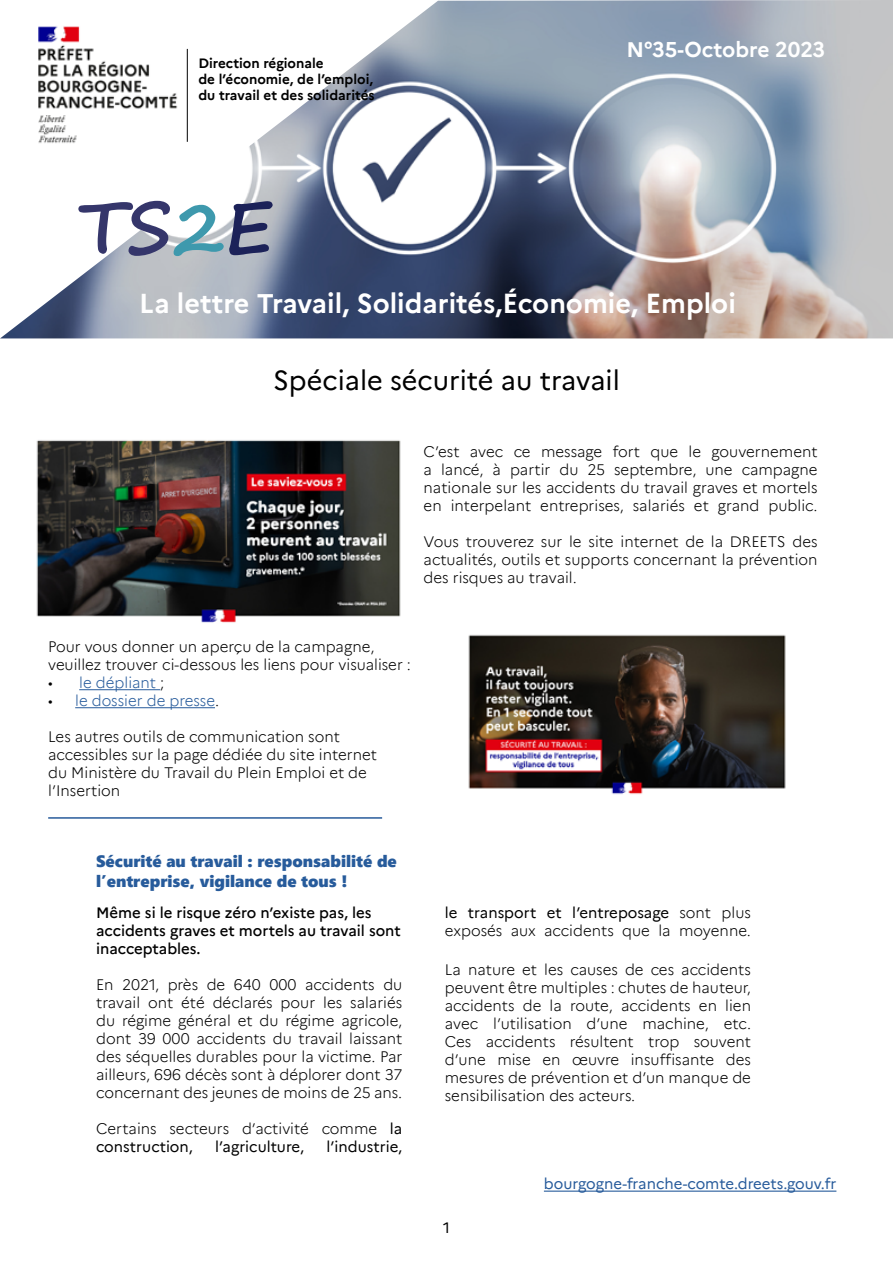
<style>
.page{position:relative;width:893px;height:1263px;background:#fff}
.page>*{position:absolute;margin:0;border:0;box-sizing:border-box;transform-origin:0 0}
.t1{font:700 72px "Segoe Print";color:#35366b}
.t2{font:700 27px "Marianne";color:#fff}
.t3{font:27px "Marianne";color:#000}
.t4{font:700 21px "Marianne";color:#fff}
.t5{font:16.5px/19.8px "Segoe UI Black";color:#275b9b}
.t6{font:300 15px/18px "Marianne";color:#000;text-align:justify}
.t7{font:500 15px/18px "Marianne";color:#000}
.t8{font:15px "Marianne";color:#275b9b}
.t9{font:300 15px "Marianne";color:#275b9b}
.t10{font:15px "Marianne";color:#000}
.t11{font:700 13.5px/16.2px "Marianne";color:#000}
.s1{color:#3e99ad}
.s2{color:#1c2259}
.s3{color:#000}
.s4{font-weight:400}
</style>
<div class="page">
<img style="left:0;top:0;width:893px;height:338px">
<hr style="left:544px;top:1190px;width:292px;height:2px;background:#275b9b">
<hr style="left:48px;top:817px;width:334px;height:2px;background:#275b9b">
<img style="left:38px;top:13px;width:145px;height:144px">
<hr style="left:187px;top:49px;width:1px;height:93px;background:#000">
<img style="left:36px;top:440px;width:365px;height:183px">
<img style="left:468px;top:634px;width:318px;height:160px">
<hr style="left:79px;top:689px;width:81px;height:1px;background:#275b9b">
<hr style="left:75px;top:707px;width:140px;height:1px;background:#275b9b">
<p class="t11" style="left:198px;top:54px;width:178px">Direction régionale<br>de l’économie, de l’emploi, du travail et des solidarités</p>
<h1 class="t1" style="left:78px;top:161px;width:197px">TS<span class="s1">2</span><span class="s2">E</span></h1>
<h3 class="t4" style="left:626px;top:33px;width:200px">N°35-Octobre 2023</h3>
<h2 class="t2" style="left:139px;top:282px;width:598px">La lettre Travail, Solidarités,Économie, Emploi</h2>
<h2 class="t3" style="left:273px;top:359px;width:348px">Spéciale sécurité au travail</h2>
<p class="t6" style="left:424px;top:442px;width:396px">C’est avec ce message fort que le gouvernement a lancé, à partir du 25 septembre, une campagne nationale sur les accidents du travail graves et mortels en interpelant entreprises, salariés et grand public.</p>
<p class="t6" style="left:424px;top:532px;width:396px">Vous trouverez sur le site internet de la DREETS des actualités, outils et supports concernant la prévention des risques au travail.</p>
<p class="t6" style="left:48px;top:636px;width:364px">Pour vous donner un aperçu de la campagne, veuillez trouver ci-dessous les liens pour visualiser :</p>
<p class="t9" style="left:48px;top:671px;width:118px"><span class="s3">•</span> le dépliant <span class="s3">;</span></p>
<p class="t9" style="left:48px;top:689px;width:172px"><span class="s3">•</span> le dossier de presse<span class="s3">.</span></p>
<p class="t6" style="left:48px;top:726px;width:330px;text-align:left">Les autres outils de communication sont accessibles sur la page dédiée du site internet du Ministère du Travail du Plein Emploi et de l’Insertion</p>
<p class="t5" style="left:96px;top:850px;width:302px">Sécurité au travail : responsabilité de l’entreprise, vigilance de tous !</p>
<p class="t7" style="left:96px;top:902px;width:306px">Même si le risque zéro n’existe pas, les accidents graves et mortels au travail sont inacceptables.</p>
<p class="t6" style="left:96px;top:974px;width:308px">En 2021, près de 640 000 accidents du travail ont été déclarés pour les salariés du régime général et du régime agricole, dont 39 000 accidents du travail laissant des séquelles durables pour la victime. Par ailleurs, 696 décès sont à déplorer dont 37 concernant des jeunes de moins de 25 ans.</p>
<p class="t6" style="left:96px;top:1118px;width:308px">Certains secteurs d’activité comme <span class="s4">la construction,</span></p>
<p class="t10" style="left:215px;top:1135px;width:91px">l’agriculture,</p>
<p class="t10" style="left:326px;top:1135px;width:77px">l’industrie,</p>
<p class="t6" style="left:445px;top:902px;width:308px"><span class="s4">le transport et l’entreposage</span> sont plus exposés aux accidents que la moyenne.</p>
<p class="t6" style="left:445px;top:960px;width:308px">La nature et les causes de ces accidents peuvent être multiples : chutes de hauteur, accidents de la route, accidents en lien avec l’utilisation d’une machine, etc.<br>Ces accidents résultent trop souvent d’une mise en œuvre insuffisante des mesures de prévention et d’un manque de sensibilisation des acteurs.</p>
<p class="t10" style="left:443px;top:1216px;width:8px">1</p>
<p class="t8" style="left:544px;top:1172px;width:294px">bourgogne-franche-comte.dreets.gouv.fr</p>
</div>
